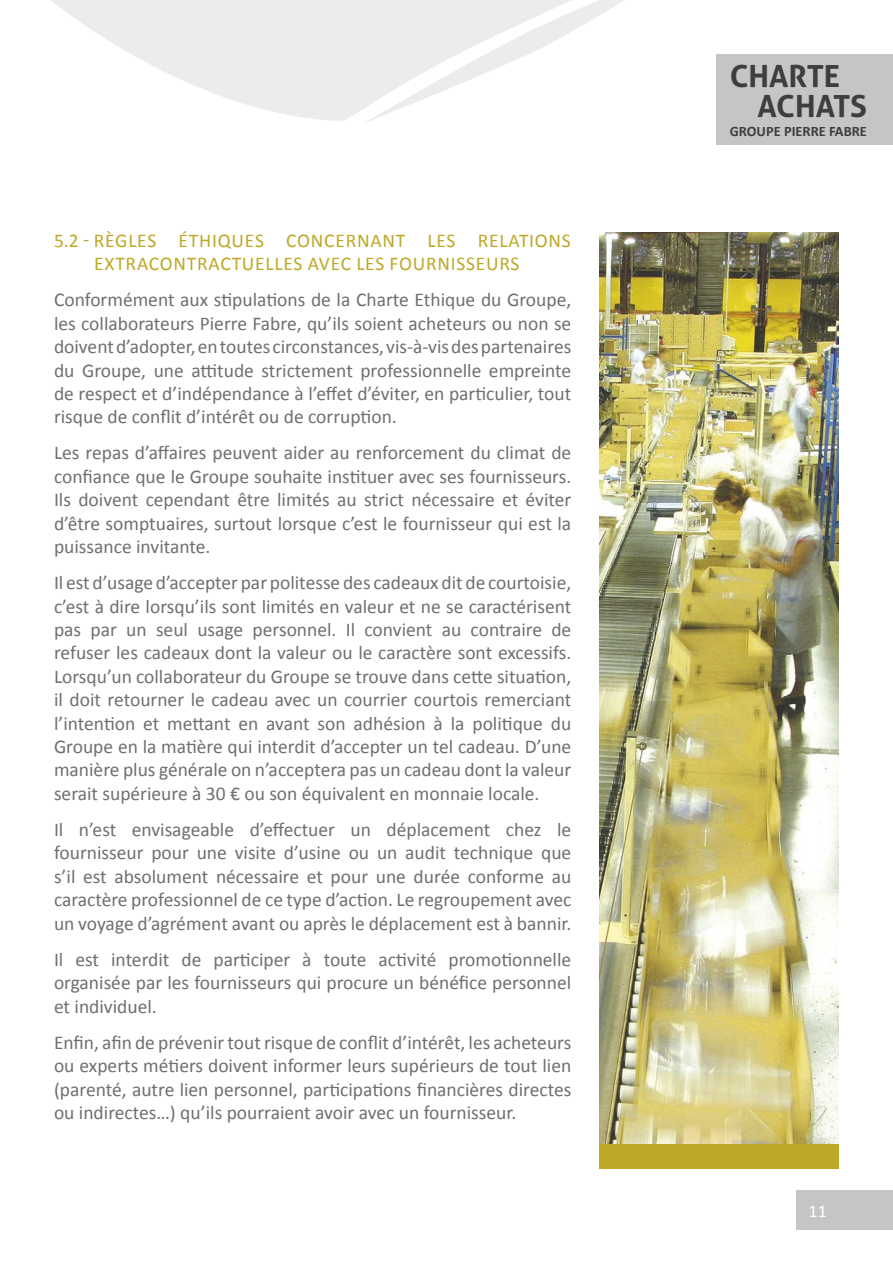
<style>
.page{position:relative;width:893px;height:1263px;background:#fff}
.page>*{position:absolute;margin:0;border:0;box-sizing:border-box;transform-origin:0 0}
.t1{font:700 30.6px "Aller";color:#3f3e3e}
.t2{font:19.5px/23.4px "Calibri";color:#6f6f6e;text-align:justify}
.t3{font:19.5px/23.4px "Calibri";letter-spacing:.04em;color:#bda827;text-align:center}
.t4{font:18px "Calibri";color:#fff}
.t5{font:700 14.4px "Calibri";color:#3f3e3e}
</style>
<div class="page">
<svg style="left:51px;top:0;width:573px;height:121px;fill:#ececec"></svg>
<div style="left:796px;top:1191px;width:97px;height:39px;background:#c5c5c5"></div>
<div style="left:716px;top:54px;width:177px;height:91px;background:#c5c5c5"></div>
<img style="left:600px;top:232px;width:239px;height:912px">
<div style="left:600px;top:1144px;width:239px;height:25px;background:#bda827"></div>
<p class="t3" style="left:54px;top:229px;width:518px">5.2 - RÈGLES ÉTHIQUES CONCERNANT LES RELATIONS<br>EXTRACONTRACTUELLES AVEC LES FOURNISSEURS</p>
<p class="t2" style="left:54px;top:288px;width:519px">Conformément aux stipulations de la Charte Ethique du Groupe, les collaborateurs Pierre Fabre, qu’ils soient acheteurs ou non se doiventd’adopter,entoutescirconstances,vis-à-visdespartenaires du Groupe, une attitude strictement professionnelle empreinte de respect et d’indépendance à l’effet d’éviter, en particulier, tout risque de conflit d’intérêt ou de corruption.</p>
<p class="t2" style="left:54px;top:441px;width:519px">Les repas d’affaires peuvent aider au renforcement du climat de confiance que le Groupe souhaite instituer avec ses fournisseurs.<br>Ils doivent cependant être limités au strict nécessaire et éviter d’être somptuaires, surtout lorsque c’est le fournisseur qui est la puissance invitante.</p>
<p class="t2" style="left:54px;top:571px;width:519px">Il est d’usage d’accepter par politesse des cadeaux dit de courtoisie, c’est à dire lorsqu’ils sont limités en valeur et ne se caractérisent pas par un seul usage personnel. Il convient au contraire de refuser les cadeaux dont la valeur ou le caractère sont excessifs.<br>Lorsqu’un collaborateur du Groupe se trouve dans cette situation, il doit retourner le cadeau avec un courrier courtois remerciant l’intention et mettant en avant son adhésion à la politique du Groupe en la matière qui interdit d’accepter un tel cadeau. D’une manière plus générale on n’acceptera pas un cadeau dont la valeur serait supérieure à 30 € ou son équivalent en monnaie locale.</p>
<p class="t2" style="left:54px;top:818px;width:519px">Il n’est envisageable d’effectuer un déplacement chez le fournisseur pour une visite d’usine ou un audit technique que s’il est absolument nécessaire et pour une durée conforme au caractère professionnel de ce type d’action. Le regroupement avec un voyage d’agrément avant ou après le déplacement est à bannir.</p>
<p class="t2" style="left:54px;top:948px;width:519px">Il est interdit de participer à toute activité promotionnelle organisée par les fournisseurs qui procure un bénéfice personnel et individuel.</p>
<p class="t2" style="left:54px;top:1031px;width:519px">Enfin, afin de prévenir tout risque de conflit d’intérêt, les acheteurs ou experts métiers doivent informer leurs supérieurs de tout lien (parenté, autre lien personnel, participations financières directes ou indirectes…) qu’ils pourraient avoir avec un fournisseur.</p>
<h1 class="t1" style="left:730px;top:58px;width:112px">CHARTE</h1>
<p class="t5" style="left:730px;top:122px;width:139px">GROUPE PIERRE FABRE</p>
<h1 class="t1" style="left:758px;top:87px;width:111px">ACHATS</h1>
<p class="t4" style="left:809px;top:1200px;width:20px">11</p>
</div>
